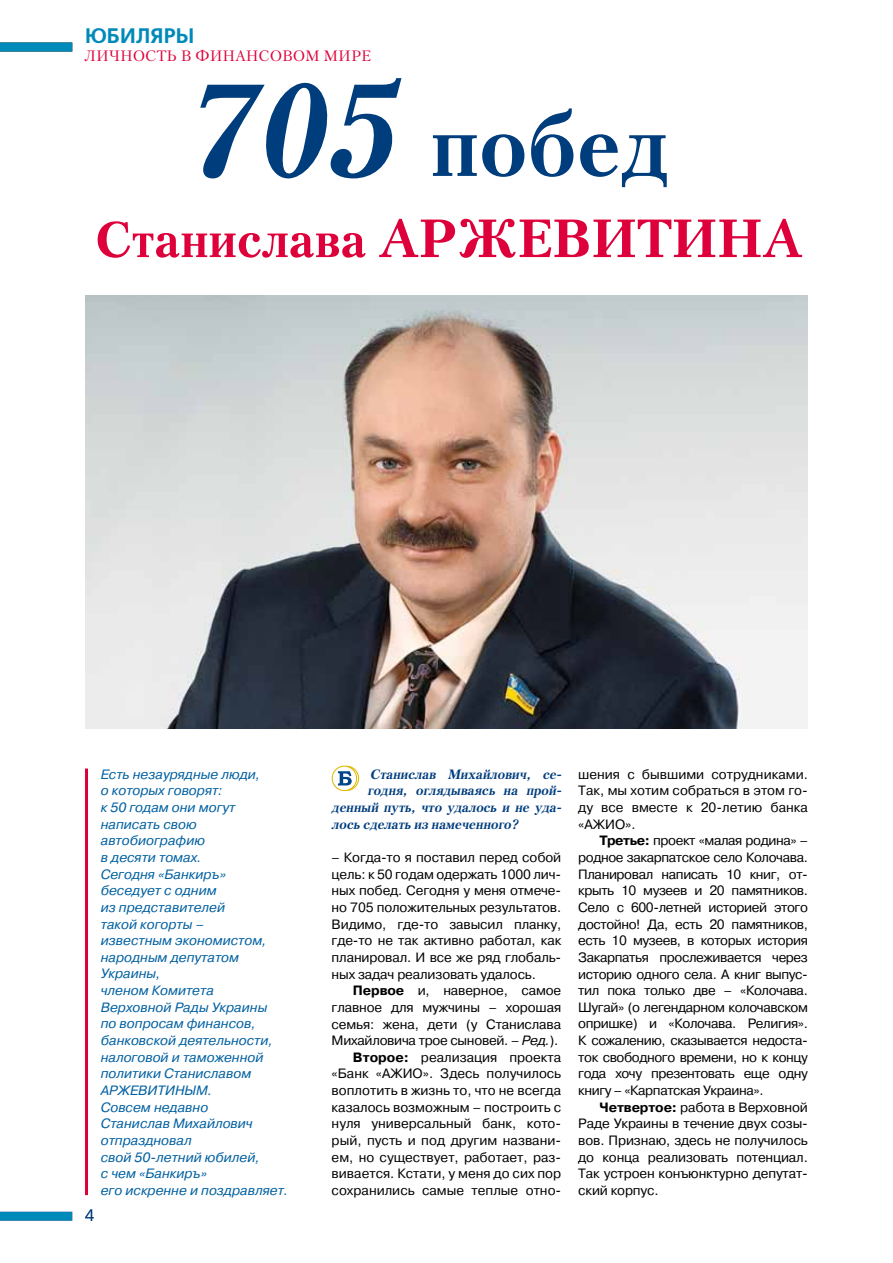
<style>
.page{position:relative;width:893px;height:1263px;background:#fff}
.page>*{position:absolute;margin:0;border:0;box-sizing:border-box;transform-origin:0 0}
.t1{font:700 86.55px "Petersburg C";letter-spacing:.005em;color:#003d7d}
.t2{font:700 50.1px "Petersburg C";letter-spacing:.005em;color:#dd003a}
.t3{font:700 21px "Free Set C";color:#008ab9}
.t4{font:16.5px "Free Set C";color:#003d7d}
.t5{font:15px "Petersburg C";color:#dd003a}
.t6{font:13.5px/16.6px "Pragmatica C";letter-spacing:-.01em;color:#000;text-align:justify}
.t7{font:italic 13.5px/16.6px "Pragmatica C";color:#0060a1}
.t8{font:italic 700 13.5px "Petersburg C";color:#003d7d}
.s1{font-style:italic;font-size:131.25px}
.s2{font-size:53.55px}
.s3{font-weight:700}
.s4{font-style:italic}
</style>
<div class="page">
<div style="left:0;top:1212px;width:72px;height:9px;background:#008ab9"></div>
<div style="left:0;top:43px;width:72px;height:9px;background:#008ab9"></div>
<hr style="left:85px;top:768px;width:3px;height:427px;background:#dd003a">
<svg style="left:332px;top:766px;width:27px;height:25px"></svg>
<img style="left:85px;top:295px;width:723px;height:434px">
<h3 class="t3" style="left:85px;top:23px;width:111px">ЮбилярЫ</h3>
<p class="t5" style="left:85px;top:47px;width:288px">личность в финансовом мире</p>
<h1 class="t1" style="left:184px;top:96px;width:486px"><span class="s1">705</span> побед</h1>
<h2 class="t2" style="left:95px;top:211px;width:708px">Станислава <span class="s2">АРЖЕВИТИНА</span></h2>
<p class="t7" style="left:101px;top:766px;width:189px">Есть незаурядные люди,<br>о которых говорят:<br>к 50 годам они могут написать свою автобиографию<br>в десяти томах.<br>Сегодня «Банкиръ» беседует с одним<br>из представителей<br>такой когорты –<br>известным экономистом, народным депутатом<br>Украины,<br>членом Комитета<br>Верховной Рады Украины<br>по вопросам финансов, банковской деятельности, налоговой и таможенной политики Станиславом<br>АРЖЕВИТИНЫМ.<br>Совсем недавно<br>Станислав Михайлович отпраздновал<br>свой 50-летний юбилей,<br>с чем «Банкиръ»<br>его искренне и поздравляет.</p>
<p class="t6" style="left:578px;top:766px;width:231px">шения с бывшими сотрудниками.<br>Так, мы хотим собраться в этом го&shy;ду все вместе к 20-летию банка «АЖИО».</p>
<p class="t8" style="left:370px;top:766px;width:196px">Станислав Михайлович, се-</p>
<p class="t8" style="left:368px;top:783px;width:198px">годня, оглядываясь на прой-</p>
<p class="t8" style="left:332px;top:800px;width:234px">денный путь, что удалось и не уда-</p>
<p class="t8" style="left:332px;top:816px;width:191px">лось сделать из намеченного?</p>
<p class="t6" style="left:332px;top:849px;width:231px">– Когда-то я поставил перед собой цель: к 50 годам одержать 1000 лич&shy;ных побед. Сегодня у меня отмече&shy;но 705 положительных результатов.<br>Видимо, где-то завысил планку, где-то не так активно работал, как планировал. И все же ряд глобаль&shy;ных задач реализовать удалось.</p>
<p class="t6" style="left:332px;top:982px;width:231px;text-align:right"><span class="s3">Первое</span> и, наверное, самое главное для мужчины – хорошая семья: жена, дети (у Станислава<br>Михайловича трое сыновей. – <span class="s4">Ред.</span>).<br><span class="s3">Второе:</span> реализация проекта «Банк «АЖИО». Здесь получилось воплотить в жизнь то, что не всегда казалось возможным – построить с нуля универсальный банк, кото&shy;рый, пусть и под другим названи&shy;ем, но существует, работает, раз&shy;вивается. Кстати, у меня до сих пор сохранились самые теплые отно-</p>
<p class="t6" style="left:578px;top:833px;width:231px;text-indent:21px"><span class="s3">Третье:</span> проект «малая родина» – родное закарпатское село Колочава.<br>Планировал написать 10 книг, от&shy;крыть 10 музеев и 20 памятников.<br>Село с 600-летней историей этого достойно! Да, есть 20 памятников, есть 10 музеев, в которых история Закарпатья прослеживается через историю одного села. А книг выпус&shy;тил пока только две – «Колочава.<br>Шугай» (о легендарном колочавском опришке) и «Колочава. Религия».<br>К сожалению, сказывается недоста&shy;ток свободного времени, но к концу года хочу презентовать еще одну книгу – «Карпатская Украина».</p>
<p class="t6" style="left:578px;top:1099px;width:231px;text-align:left;text-indent:21px"><span class="s3">Четвертое:</span> работа в Верховной<br>Раде Украины в течение двух созы&shy;вов. Признаю, здесь не получилось до конца реализовать потенциал.<br>Так устроен конъюнктурно депутат&shy;ский корпус.</p>
<p class="t4" style="left:85px;top:1206px;width:11px">4</p>
</div>
